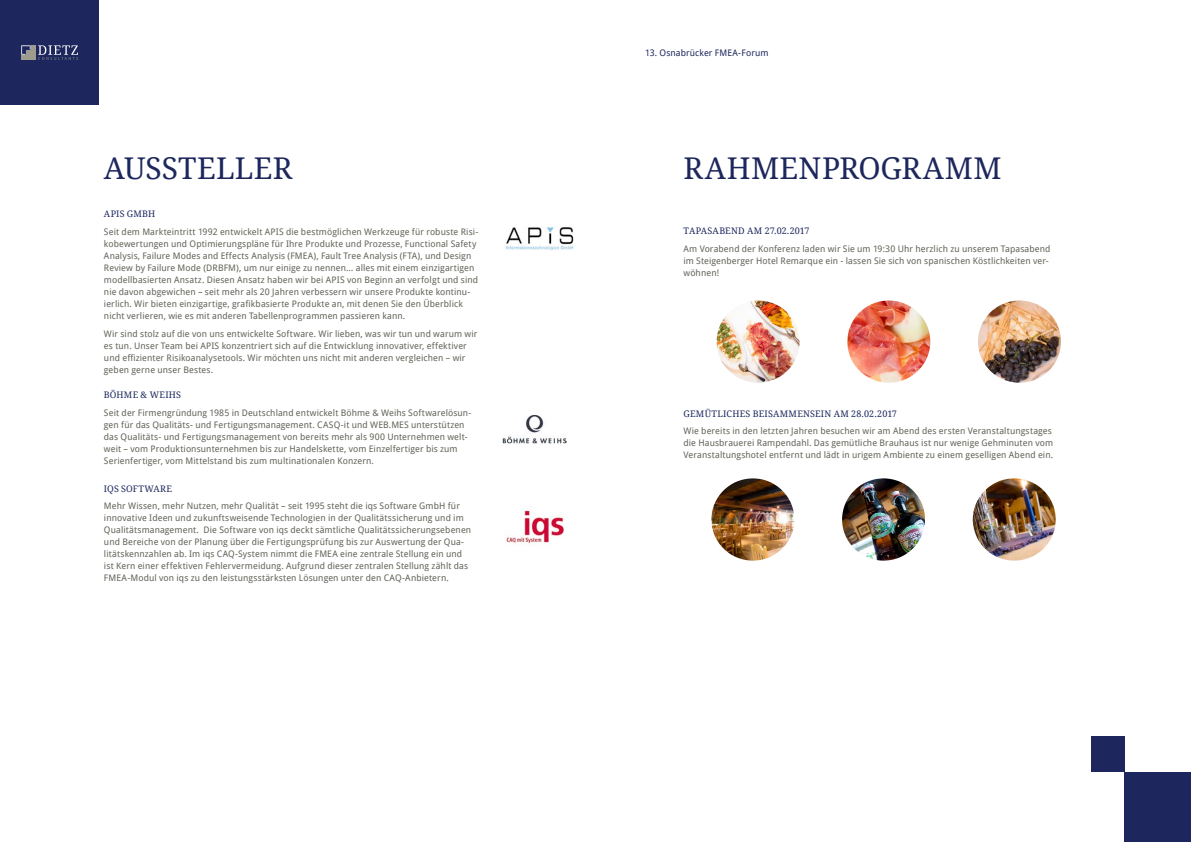
<style>
.page{position:relative;width:1191px;height:842px;background:#fff}
.page>*{position:absolute;margin:0;border:0;box-sizing:border-box;transform-origin:0 0}
.Überschrift{font:30px "Droid Serif";letter-spacing:.01em;color:#1d275d}
.Zwischenüberschrift{font:9px/12px "Droid Sans";letter-spacing:.01em;color:#636259}
.Zwischenüberschrift-2{font:9px "Droid Serif";letter-spacing:.025em;color:#1d275d}
.t1{font:9px "Droid Sans";letter-spacing:.01em;color:#1d275d}
.Zwischenüberschrift-3{font:9px "Droid Serif";letter-spacing:.005em;color:#1d275d}
</style>
<div class="page">
<div style="left:1124px;top:772px;width:67px;height:70px;background:#1d275d"></div>
<div style="left:0;top:0;width:99px;height:105px;background:#1d275d"></div>
<div style="left:1091px;top:737px;width:34px;height:35px;background:#1d275d"></div>
<svg style="left:21px;top:45px;width:57px;height:15px"></svg>
<img style="left:506px;top:226px;width:68px;height:25px">
<img style="left:716px;top:300px;width:83px;height:83px">
<img style="left:978px;top:300px;width:83px;height:83px">
<img style="left:847px;top:300px;width:83px;height:83px">
<img style="left:711px;top:478px;width:83px;height:83px">
<img style="left:972px;top:478px;width:83px;height:83px">
<img style="left:842px;top:478px;width:83px;height:83px">
<img style="left:506px;top:506px;width:58px;height:38px">
<img style="left:502px;top:415px;width:65px;height:28px">
<p class="Überschrift" style="left:104px;top:149px;width:190px">AUSSTELLER</p>
<p class="Zwischenüberschrift-2" style="left:104px;top:209px;width:53px">APIS GMBH</p>
<p class="Zwischenüberschrift" style="left:104px;top:226px;width:376px">Seit dem Markteintritt 1992 entwickelt APIS die bestmöglichen Werkzeuge für robuste Risi&shy;kobewertungen und Optimierungspläne für Ihre Produkte und Prozesse, Functional Safety Analysis, Failure Modes and Effects Analysis (FMEA), Fault Tree Analysis (FTA), und Design Review by Failure Mode (DRBFM), um nur einige zu nennen… alles mit einem einzigartigen modellbasierten Ansatz. Diesen Ansatz haben wir bei APIS von Beginn an verfolgt und sind nie davon abgewichen – seit mehr als 20 Jahren verbessern wir unsere Produkte kontinu&shy;ierlich. Wir bieten einzigartige, grafikbasierte Produkte an, mit denen Sie den Überblick nicht verlieren, wie es mit anderen Tabellenprogrammen passieren kann.</p>
<p class="Zwischenüberschrift" style="left:104px;top:327px;width:375px">Wir sind stolz auf die von uns entwickelte Software. Wir lieben, was wir tun und warum wir es tun. Unser Team bei APIS konzentriert sich auf die Entwicklung innovativer, effektiver und effizienter Risikoanalysetools. Wir möchten uns nicht mit anderen vergleichen – wir geben gerne unser Bestes.</p>
<p class="Zwischenüberschrift-2" style="left:104px;top:389px;width:79px">BÖHME &amp; WEIHS</p>
<p class="Zwischenüberschrift" style="left:104px;top:406px;width:369px">Seit der Firmengründung 1985 in Deutschland entwickelt Böhme &amp; Weihs Softwarelösun&shy;gen für das Qualitäts- und Fertigungsmanagement. CASQ-it und WEB.MES unterstützen das Qualitäts- und Fertigungsmanagement von bereits mehr als 900 Unternehmen welt&shy;weit – vom Produktionsunternehmen bis zur Handelskette, vom Einzelfertiger bis zum Serienfertiger, vom Mittelstand bis zum multinationalen Konzern.</p>
<p class="Zwischenüberschrift-2" style="left:104px;top:483px;width:70px">IQS SOFTWARE</p>
<p class="Zwischenüberschrift" style="left:104px;top:500px;width:369px">Mehr Wissen, mehr Nutzen, mehr Qualität – seit 1995 steht die iqs Software GmbH für innovative Ideen und zukunftsweisende Technologien in der Qualitätssicherung und im Qualitätsmanagement. Die Software von iqs deckt sämtliche Qualitätssicherungsebenen und Bereiche von der Planung über die Fertigungsprüfung bis zur Auswertung der Qua&shy;litätskennzahlen ab. Im iqs CAQ-System nimmt die FMEA eine zentrale Stellung ein und ist Kern einer effektiven Fehlervermeidung. Aufgrund dieser zentralen Stellung zählt das FMEA-Modul von iqs zu den leistungsstärksten Lösungen unter den CAQ-Anbietern.</p>
<p class="t1" style="left:645px;top:47px;width:125px">13. Osnabrücker FMEA-Forum</p>
<p class="Überschrift" style="left:683px;top:149px;width:319px">RAHMENPROGRAMM</p>
<p class="Zwischenüberschrift-3" style="left:683px;top:226px;width:127px">TAPASABEND AM 27.02.2017</p>
<p class="Zwischenüberschrift" style="left:683px;top:243px;width:368px">Am Vorabend der Konferenz laden wir Sie um 19:30 Uhr herzlich zu unserem Tapasabend im Steigenberger Hotel Remarque ein - lassen Sie sich von spanischen Köstlichkeiten ver&shy;wöhnen!</p>
<p class="Zwischenüberschrift-2" style="left:683px;top:408px;width:215px">GEMÜTLICHES BEISAMMENSEIN AM 28.02.2017</p>
<p class="Zwischenüberschrift" style="left:683px;top:425px;width:371px">Wie bereits in den letzten Jahren besuchen wir am Abend des ersten Veranstaltungstages die Hausbrauerei Rampendahl. Das gemütliche Brauhaus ist nur wenige Gehminuten vom<br>Veranstaltungshotel entfernt und lädt in urigem Ambiente zu einem geselligen Abend ein.</p>
</div>
